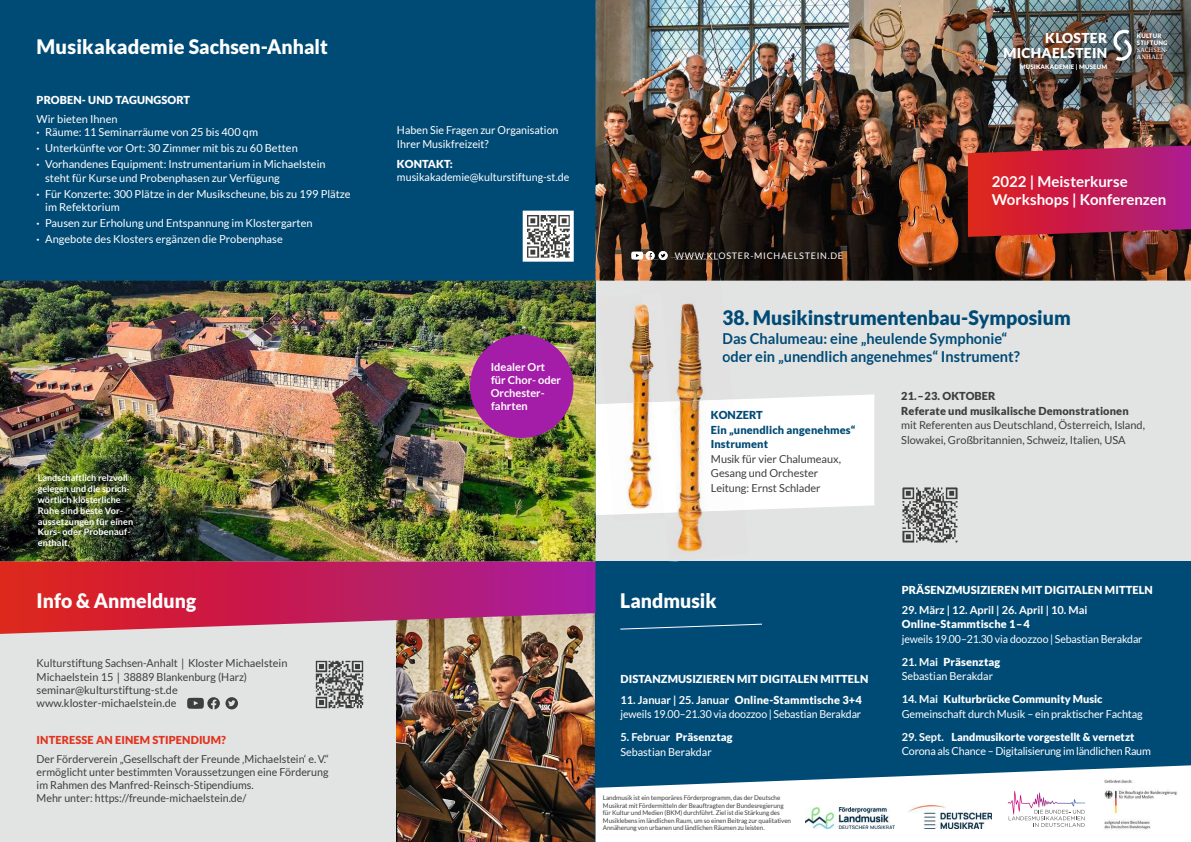
<style>
.page{position:relative;width:1191px;height:842px;background:#fff}
.page>*{position:absolute;margin:0;border:0;box-sizing:border-box;transform-origin:0 0}
.t1{font:900 20px "Lato";color:#fff}
.t2{font:900 20px "Lato";color:#004b76}
.t3{font:700 15px/18px "Lato";color:#004b76}
.t4{font:700 15px/18px "Lato";letter-spacing:.005em;color:#fff}
.t5{font:900 13.8px/15.4px "Lato";letter-spacing:.02em;color:#fff;text-align:right}
.t6{font:11px/16px "Lato";color:#fff}
.t7{font:11px/13.2px "Lato";color:#3e3e3d}
.t8{font:11px/14.5px "Lato";color:#fff;scale:.96 1}
.t9{font:900 11px "Lato";letter-spacing:.01em;color:#fff}
.t10{font:11px/14.5px "Lato";letter-spacing:-.02em;color:#fff}
.t11{font:700 11px/13.2px "Lato";color:#fff}
.t12{font:900 11px/14.5px "Lato";letter-spacing:.01em;color:#3e3e3d}
.t13{font:900 11px/14.5px "Lato";letter-spacing:.01em;color:#004b76}
.t14{font:900 11px "Lato";letter-spacing:.01em;color:#e1331e}
.t15{font:900 10.9px "Lato";color:#fff}
.t16{font:700 9px/10.8px "Lato";color:#fff}
.t17{font:9px "Lato";letter-spacing:.08em;color:#fff}
.t18{font:6.5px/7.5px "Lato";letter-spacing:-.01em;color:#3e3e3d}
.t19{font:900 6.2px/7px "Lato";letter-spacing:.02em;color:#fff}
.t20{font:6.2px/7px "Noto Serif";letter-spacing:.02em;color:#fff}
.s1{font-weight:700}
.s2{font-family:"Noto Serif";font-weight:700}
.s3{font-weight:900}
.s4{font-weight:700;font-size:11px}
</style>
<div class="page">
<div style="left:0;top:561px;width:595px;height:281px;background:#e2e3e3"></div>
<img style="left:397px;top:634px;width:198px;height:208px">
<div style="left:595px;top:281px;width:596px;height:280px;background:#e2e3e3"></div>
<div style="left:0;top:0;width:595px;height:537px;background:#004b76"></div>
<div style="left:595px;top:561px;width:596px;height:281px;background:#004b76"></div>
<svg style="left:595px;top:394px;width:279px;height:121px;background:#fbfbfb"></svg>
<svg style="left:0;top:561px;width:595px;height:73px;background:#c53561"></svg>
<img style="left:0;top:281px;width:595px;height:280px">
<img style="left:595px;top:0;width:596px;height:281px">
<svg style="left:968px;top:145px;width:223px;height:92px;background:#bc1f4b"></svg>
<svg style="left:1111px;top:29px;width:22px;height:33px"></svg>
<svg style="left:620px;top:624px;width:142px;height:6px"></svg>
<svg style="left:595px;top:765px;width:596px;height:77px;fill:#fff"></svg>
<img style="left:805px;top:807px;width:89px;height:22px">
<svg style="left:1007px;top:791px;width:77px;height:36px;background:#ede5eb"></svg>
<img style="left:1096px;top:773px;width:88px;height:62px">
<img style="left:908px;top:805px;width:83px;height:24px">
<img style="left:469px;top:334px;width:105px;height:104px">
<img style="left:315px;top:660px;width:49px;height:49px">
<img style="left:40px;top:476px;width:105px;height:83px">
<svg style="left:187px;top:697px;width:51px;height:12px"></svg>
<img style="left:902px;top:487px;width:56px;height:56px">
<img style="left:598px;top:304px;width:41px;height:211px">
<img style="left:605px;top:402px;width:34px;height:112px">
<img style="left:639px;top:299px;width:110px;height:255px">
<img style="left:677px;top:399px;width:67px;height:113px">
<img style="left:637px;top:253px;width:83px;height:28px">
<img style="left:675px;top:253px;width:43px;height:6px">
<svg style="left:723px;top:310px;width:2px;height:18px"></svg>
<img style="left:723px;top:332px;width:4px;height:14px">
<img style="left:722px;top:350px;width:7px;height:15px">
<svg style="left:631px;top:251px;width:36px;height:10px"></svg>
<img style="left:641px;top:299px;width:36px;height:219px">
<div style="left:652px;top:402px;width:25px;height:111px;background:#fff"></div>
<img style="left:528px;top:216px;width:41px;height:41px">
<div style="left:523px;top:211px;width:51px;height:51px;border:4px solid #fff"></div>
<h1 class="t1" style="left:37px;top:35px;width:293px">Musikakademie Sachsen-Anhalt</h1>
<p class="t9" style="left:37px;top:94px;width:155px">PROBEN- UND TAGUNGSORT</p>
<p class="t6" style="left:37px;top:113px;width:223px;line-height:13.2px">Wir bieten Ihnen<br><span class="s1">·</span> Räume: 11 Seminarräume von 25 bis 400 qm</p>
<p class="t6" style="left:37px;top:140px;width:290px"><span class="s1">·</span> Unterkünfte vor Ort: 30 Zimmer mit bis zu 60 Betten<br><span class="s1">·</span> Vorhandenes Equipment: Instrumentarium in Michaelstein</p>
<p class="t6" style="left:37px;top:170px;width:316px;text-indent:9px">steht für Kurse und Probenphasen zur Verfügung<br><span class="s1">·</span> Für Konzerte: 300 Plätze in der Musikscheune, bis zu 199 Plätze</p>
<p class="t6" style="left:37px;top:199px;width:277px;text-indent:9px">im Refektorium<br><span class="s1">·</span> Pausen zur Erholung und Entspannung im Klostergarten <span class="s1">·</span> Angebote des Klosters ergänzen die Probenphase</p>
<p class="t16" style="left:38px;top:473px;width:97px">Landschaftlich reizvoll gelegen und die sprich&shy;wörtlich klösterliche<br>Ruhe sind beste Vor&shy;aussetzungen für einen<br>Kurs- oder Probenauf&shy;enthalt.</p>
<p class="t6" style="left:397px;top:124px;width:163px;line-height:13.2px">Haben Sie Fragen zur Organisation<br>Ihrer Musikfreizeit?</p>
<p class="t9" style="left:397px;top:157px;width:57px">KONTAKT:</p>
<p class="t6" style="left:397px;top:169px;width:174px">musikakademie@kulturstiftung-st.de</p>
<p class="t11" style="left:491px;top:360px;width:72px">Idealer Ort für Chor- oder<br>Orchester&shy;fahrten</p>
<p class="t5" style="left:1003px;top:30px;width:105px">KLOSTER<br>MICHAELSTEIN</p>
<p class="t19" style="left:1020px;top:63px;width:89px">MUSIKAKADEMIE | MUSEUM</p>
<p class="t19" style="left:1137px;top:32px;width:32px">KULTUR<br>STIFTUNG</p>
<p class="t20" style="left:1137px;top:46px;width:32px">SACHSEN-<br>ANHALT</p>
<p class="t17" style="left:675px;top:251px;width:170px">WWW.KLOSTER-MICHAELSTEIN.DE</p>
<h2 class="t4" style="left:991px;top:172px;width:176px">2022 | Meisterkurse<br>Workshops | Konferenzen</h2>
<h1 class="t2" style="left:722px;top:306px;width:350px">38. Musikinstrumentenbau-Symposium</h1>
<h2 class="t3" style="left:722px;top:329px;width:299px">Das Chalumeau: eine „heulende Symphonie“ oder ein „unendlich angenehmes“ Instrument?</h2>
<p class="t13" style="left:711px;top:408px;width:146px">KONZERT<br>Ein „unendlich angenehmes“<br>Instrument</p>
<p class="t7" style="left:711px;top:451px;width:132px;line-height:14.5px">Musik für vier Chalumeaux,<br>Gesang und Orchester<br>Leitung: Ernst Schlader</p>
<p class="t12" style="left:901px;top:389px;width:229px">21. – 23. OKTOBER<br>Referate und musikalische Demonstrationen</p>
<p class="t7" style="left:901px;top:418px;width:245px;line-height:14.5px">mit Referenten aus Deutschland, Österreich, Island,<br>Slowakei, Großbritannien, Schweiz, Italien, USA</p>
<h1 class="t1" style="left:37px;top:589px;width:161px">Info &amp; Anmeldung</h1>
<h1 class="t1" style="left:620px;top:589px;width:98px">Landmusik</h1>
<p class="t7" style="left:37px;top:657px;width:252px">Kulturstiftung Sachsen-Anhalt <span class="s2">|</span> Kloster Michaelstein Michaelstein 15 <span class="s2">|</span> 38889 Blankenburg (Harz) seminar@kulturstiftung-st.de www.kloster-michaelstein.de</p>
<p class="t14" style="left:37px;top:733px;width:191px">INTERESSE AN EINEM STIPENDIUM?</p>
<p class="t7" style="left:37px;top:752px;width:294px">Der Förderverein „Gesellschaft der Freunde ‚Michaelstein‘ e. V.“ ermöglicht unter bestimmten Voraussetzungen eine Förderung im Rahmen des Manfred-Reinsch-Stipendiums.<br>Mehr unter: https://freunde-michaelstein.de/</p>
<p class="t9" style="left:620px;top:673px;width:249px">DISTANZMUSIZIEREN MIT DIGITALEN MITTELN</p>
<p class="t8" style="left:620px;top:692px;width:253px"><span class="s1">11. Januar | 25. Januar</span> <span class="s3">Online-Stammtische 3+4 </span>jeweils 19.00–21.30 via doozzoo | Sebastian Berakdar</p>
<p class="t6" style="left:620px;top:730px;width:114px;line-height:14.5px"><span class="s1">5. Februar</span> <span class="s3">Präsenztag<br></span>Sebastian Berakdar</p>
<p class="t18" style="left:603px;top:794px;width:190px">Landmusik ist ein temporäres Förderprogramm, das der Deutsche Musikrat mit Fördermitteln der Beauftragten der Bundesregierung für Kultur und Medien (BKM) durchführt. Ziel ist die Stärkung des Musiklebens im ländlichen Raum, um so einen Beitrag zur qualitativen Annäherung von urbanen und ländlichen Räumen zu leisten.</p>
<p class="t9" style="left:901px;top:583px;width:253px">PRÄSENZMUSIZIEREN MIT DIGITALEN MITTELN</p>
<p class="t11" style="left:901px;top:603px;width:187px">29. März | 12. April | 26. April | 10. Mai</p>
<p class="t9" style="left:901px;top:618px;width:129px">Online-Stammtische 1 – 4</p>
<p class="t8" style="left:901px;top:632px;width:252px">jeweils 19.00–21.30 via doozzoo | Sebastian Berakdar</p>
<p class="t6" style="left:901px;top:655px;width:100px;line-height:14.5px"><span class="s1">21. Mai</span> <span class="s3">Präsenztag<br></span>Sebastian Berakdar</p>
<p class="t15" style="left:901px;top:693px;width:202px"><span class="s4">14. Mai</span> Kulturbrücke Community Music</p>
<p class="t6" style="left:901px;top:706px;width:242px">Gemeinschaft durch Musik – ein praktischer Fachtag</p>
<p class="t10" style="left:901px;top:730px;width:251px"><span class="s1">29. Sept.</span> <span class="s3">Landmusikorte vorgestellt &amp; vernetzt<br></span>Corona als Chance – Digitalisierung im ländlichen Raum</p>
</div>
